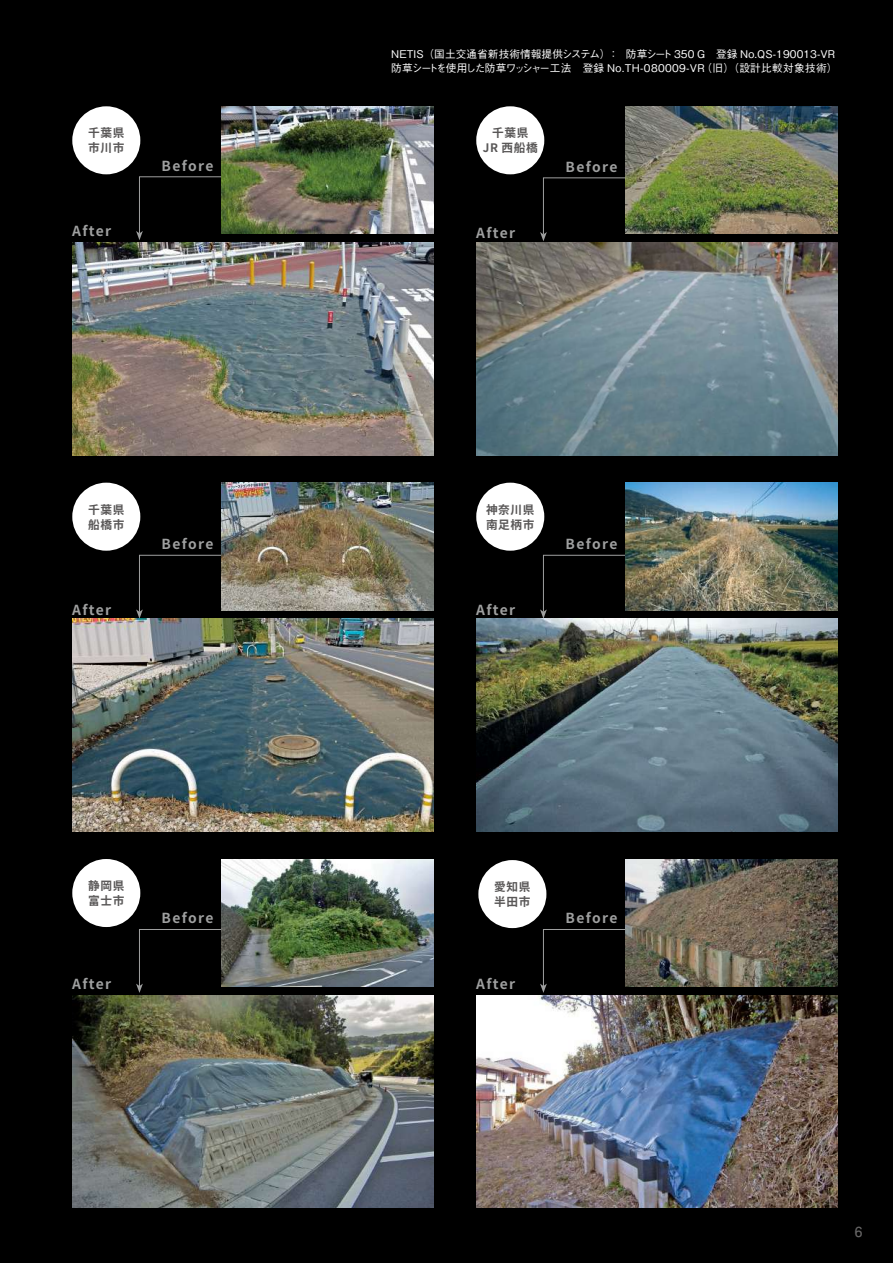
<style>
.page{position:relative;width:893px;height:1263px;background:#000}
.page>*{position:absolute;margin:0;border:0;box-sizing:border-box;transform-origin:0 0}
.t1{font:700 13.8px "Source Han Sans JP";letter-spacing:.095em;color:#9fa0a0}
.t2{font:700 13.8px "Futo Go B101 Pr 6 N";color:#656464}
.t3{font:700 11.7px/14.9px "Source Han Sans JP";letter-spacing:.05em;color:#595757}
.t4{font:500 10.65px/13.8px "Gothic BBB Pr 6 N";letter-spacing:.01em;color:#fff}
</style>
<div class="page">
<img style="left:625px;top:106px;width:213px;height:128px">
<img style="left:221px;top:483px;width:213px;height:127px">
<img style="left:625px;top:483px;width:213px;height:127px">
<img style="left:221px;top:106px;width:213px;height:128px">
<img style="left:221px;top:859px;width:213px;height:127px">
<img style="left:476px;top:242px;width:362px;height:213px">
<img style="left:72px;top:619px;width:362px;height:212px">
<img style="left:476px;top:619px;width:362px;height:212px">
<img style="left:72px;top:242px;width:362px;height:213px">
<img style="left:72px;top:995px;width:362px;height:213px">
<div style="left:72px;top:483px;width:68px;height:68px;background:#fff;border-radius:50%"></div>
<div style="left:476px;top:483px;width:68px;height:68px;background:#fff;border-radius:50%"></div>
<div style="left:476px;top:106px;width:68px;height:68px;background:#fff;border-radius:50%"></div>
<div style="left:72px;top:106px;width:68px;height:68px;background:#fff;border-radius:50%"></div>
<div style="left:72px;top:859px;width:68px;height:68px;background:#fff;border-radius:50%"></div>
<img style="left:625px;top:859px;width:213px;height:127px">
<img style="left:476px;top:995px;width:362px;height:213px">
<div style="left:478px;top:860px;width:68px;height:68px;background:#fff;border-radius:50%"></div>
<svg style="left:136px;top:555px;width:86px;height:64px"></svg>
<svg style="left:540px;top:555px;width:86px;height:64px"></svg>
<svg style="left:540px;top:177px;width:86px;height:64px"></svg>
<svg style="left:136px;top:176px;width:86px;height:64px"></svg>
<svg style="left:136px;top:929px;width:86px;height:64px"></svg>
<svg style="left:540px;top:929px;width:86px;height:64px"></svg>
<p class="t3" style="left:88px;top:126px;width:38px">千葉県市川市</p>
<p class="t4" style="left:391px;top:47px;width:448px">NETIS（国土交通省新技術情報提供システム）： 防草シート350Ｇ　登録 No.QS-190013-VR防草シートを使用した防草ワッシャー工法　登録 No.TH-080009-VR（旧）（設計比較対象技術）</p>
<p class="t3" style="left:483px;top:126px;width:56px;text-align:center">千葉県<br>JR 西船橋</p>
<p class="t1" style="left:162px;top:158px;width:53px">Before</p>
<p class="t1" style="left:566px;top:159px;width:53px">Before</p>
<p class="t1" style="left:72px;top:224px;width:40px">After</p>
<p class="t1" style="left:476px;top:225px;width:40px">After</p>
<p class="t3" style="left:88px;top:502px;width:38px">千葉県船橋市</p>
<p class="t3" style="left:486px;top:502px;width:50px">神奈川県南足柄市</p>
<p class="t1" style="left:162px;top:536px;width:53px">Before</p>
<p class="t1" style="left:566px;top:536px;width:53px">Before</p>
<p class="t1" style="left:72px;top:602px;width:40px">After</p>
<p class="t1" style="left:476px;top:602px;width:40px">After</p>
<p class="t3" style="left:88px;top:878px;width:38px">静岡県富士市</p>
<p class="t1" style="left:72px;top:976px;width:40px">After</p>
<p class="t1" style="left:162px;top:910px;width:53px">Before</p>
<p class="t3" style="left:494px;top:880px;width:38px">愛知県半田市</p>
<p class="t1" style="left:476px;top:976px;width:40px">After</p>
<p class="t1" style="left:566px;top:910px;width:53px">Before</p>
<p class="t2" style="left:855px;top:1220px;width:9px">6</p>
</div>
